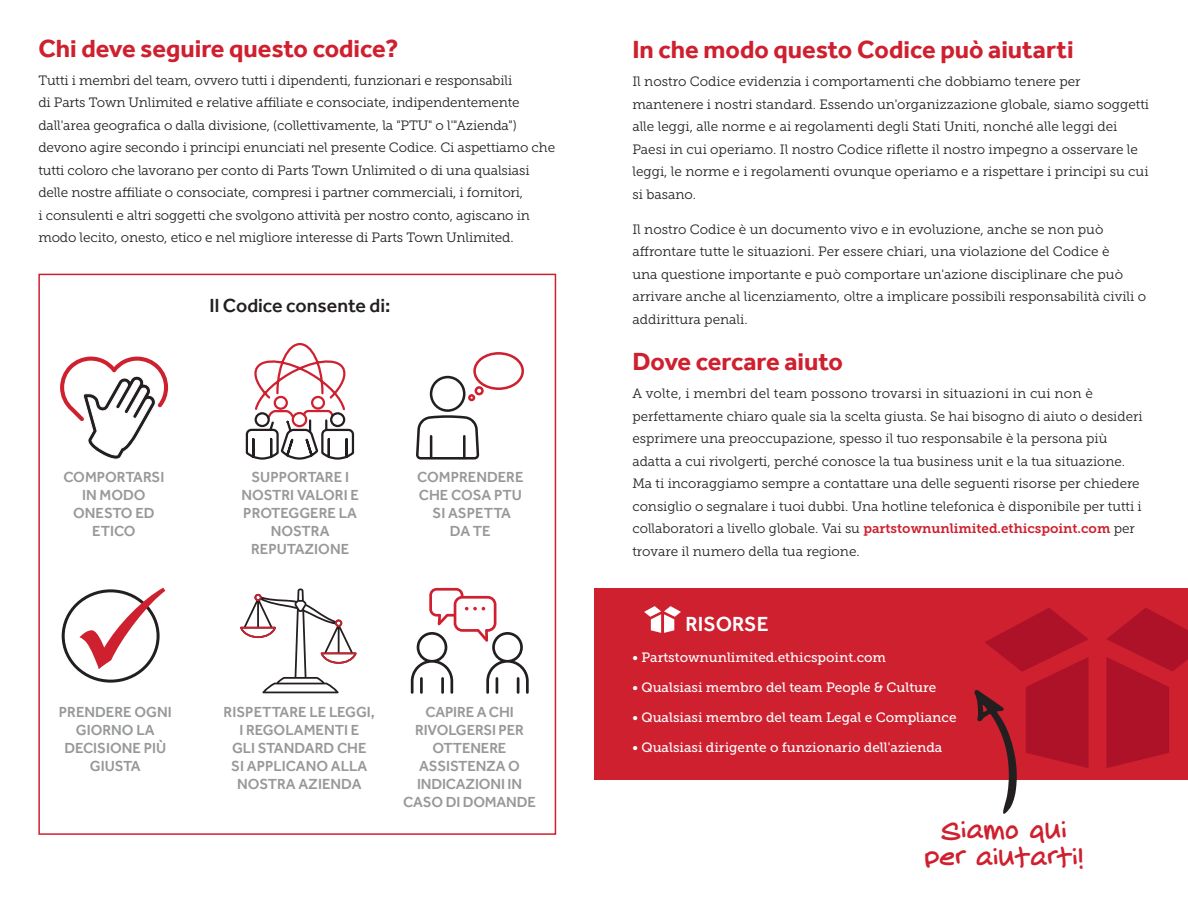
<style>
.page{position:relative;width:1188px;height:918px;background:#fff}
.page>*{position:absolute;margin:0;border:0;box-sizing:border-box;transform-origin:0 0}
.t1{font:700 25.5px "Effra";color:#cf202f}
.t2{font:500 21px "Effra";color:#fff}
.t3{font:500 19.5px "Effra";color:#231f20}
.t4{font:500 15px/18px "Effra";color:#96989a;text-align:center}
.t5{font:15px/27px "Innovation";color:#cf202f;text-align:center}
.t6{font:13.5px/22.5px "Museo Slab 300";color:#231f20}
.t7{font:13.5px "Museo Slab 500";color:#fff}
.s1{font-family:"Museo Slab 700";color:#cf202f}
</style>
<div class="page">
<div style="left:62px;top:589px;width:98px;height:94px;border:3px solid #231f20;border-radius:50%"></div>
<svg style="left:245px;top:343px;width:110px;height:117px"></svg>
<div style="left:38px;top:274px;width:518px;height:561px;border:2px solid #cf202f"></div>
<svg style="left:80px;top:588px;width:85px;height:81px"></svg>
<div style="left:594px;top:588px;width:594px;height:192px;background:#cf202f"></div>
<svg style="left:1106px;top:608px;width:82px;height:160px"></svg>
<svg style="left:644px;top:606px;width:37px;height:27px"></svg>
<svg style="left:974px;top:608px;width:115px;height:206px"></svg>
<svg style="left:411px;top:588px;width:118px;height:106px"></svg>
<svg style="left:416px;top:352px;width:108px;height:108px"></svg>
<svg style="left:60px;top:357px;width:108px;height:103px"></svg>
<svg style="left:240px;top:588px;width:117px;height:105px"></svg>
<p class="t1" style="left:38px;top:33px;width:362px">Chi deve seguire questo codice?</p>
<p class="t6" style="left:38px;top:69px;width:518px">Tutti i membri del team, ovvero tutti i dipendenti, funzionari e responsabili<br>di Parts Town Unlimited e relative affiliate e consociate, indipendentemente dall'area geografica o dalla divisione, (collettivamente, la "PTU" o l'"Azienda") devono agire secondo i principi enunciati nel presente Codice. Ci aspettiamo che tutti coloro che lavorano per conto di Parts Town Unlimited o di una qualsiasi delle nostre affiliate o consociate, compresi i partner commerciali, i fornitori,<br>i consulenti e altri soggetti che svolgono attività per nostro conto, agiscano in modo lecito, onesto, etico e nel migliore interesse di Parts Town Unlimited.</p>
<p class="t3" style="left:210px;top:294px;width:182px">Il Codice consente di:</p>
<p class="t4" style="left:63px;top:468px;width:103px">COMPORTARSI<br>IN MODO<br>ONESTO ED<br>ETICO</p>
<p class="t4" style="left:241px;top:468px;width:119px">SUPPORTARE I<br>NOSTRI VALORI E<br>PROTEGGERE LA<br>NOSTRA<br>REPUTAZIONE</p>
<p class="t4" style="left:417px;top:468px;width:108px">COMPRENDERE<br>CHE COSA PTU<br>SI ASPETTA<br>DA TE</p>
<p class="t4" style="left:59px;top:703px;width:114px">PRENDERE OGNI<br>GIORNO LA<br>DECISIONE PIÙ<br>GIUSTA</p>
<p class="t4" style="left:224px;top:703px;width:153px">RISPETTARE LE LEGGI,<br>I REGOLAMENTI E<br>GLI STANDARD CHE<br>SI APPLICANO ALLA<br>NOSTRA AZIENDA</p>
<p class="t4" style="left:403px;top:703px;width:134px">CAPIRE A CHI<br>RIVOLGERSI PER<br>OTTENERE<br>ASSISTENZA O<br>INDICAZIONI IN<br>CASO DI DOMANDE</p>
<p class="t1" style="left:632px;top:35px;width:443px">In che modo questo Codice può aiutarti</p>
<p class="t6" style="left:632px;top:71px;width:518px">Il nostro Codice evidenzia i comportamenti che dobbiamo tenere per mantenere i nostri standard. Essendo un'organizzazione globale, siamo soggetti alle leggi, alle norme e ai regolamenti degli Stati Uniti, nonché alle leggi dei Paesi in cui operiamo. Il nostro Codice riflette il nostro impegno a osservare le leggi, le norme e i regolamenti ovunque operiamo e a rispettare i principi su cui si basano.</p>
<p class="t6" style="left:632px;top:218px;width:515px">Il nostro Codice è un documento vivo e in evoluzione, anche se non può affrontare tutte le situazioni. Per essere chiari, una violazione del Codice è<br>una questione importante e può comportare un'azione disciplinare che può arrivare anche al licenziamento, oltre a implicare possibili responsabilità civili o addirittura penali.</p>
<p class="t1" style="left:632px;top:347px;width:212px">Dove cercare aiuto</p>
<p class="t6" style="left:632px;top:383px;width:512px">A volte, i membri del team possono trovarsi in situazioni in cui non è perfettamente chiaro quale sia la scelta giusta. Se hai bisogno di aiuto o desideri esprimere una preoccupazione, spesso il tuo responsabile è la persona più adatta a cui rivolgerti, perché conosce la tua business unit e la tua situazione.<br>Ma ti incoraggiamo sempre a contattare una delle seguenti risorse per chiedere consiglio o segnalare i tuoi dubbi. Una hotline telefonica è disponibile per tutti i collaboratori a livello globale. Vai su <span class="s1">partstownunlimited.ethicspoint.com</span> per trovare il numero della tua regione.</p>
<p class="t2" style="left:685px;top:611px;width:85px">RISORSE</p>
<p class="t7" style="left:633px;top:650px;width:255px">• Partstownunlimited.ethicspoint.com</p>
<p class="t7" style="left:633px;top:680px;width:305px">• Qualsiasi membro del team People &amp; Culture</p>
<p class="t7" style="left:633px;top:710px;width:325px">• Qualsiasi membro del team Legal e Compliance</p>
<p class="t7" style="left:633px;top:740px;width:311px">• Qualsiasi dirigente o funzionario dell'azienda</p>
<p class="t5" style="left:924px;top:818px;width:161px">SIAMO QUI<br>PER AIUTARTI!</p>
</div>
